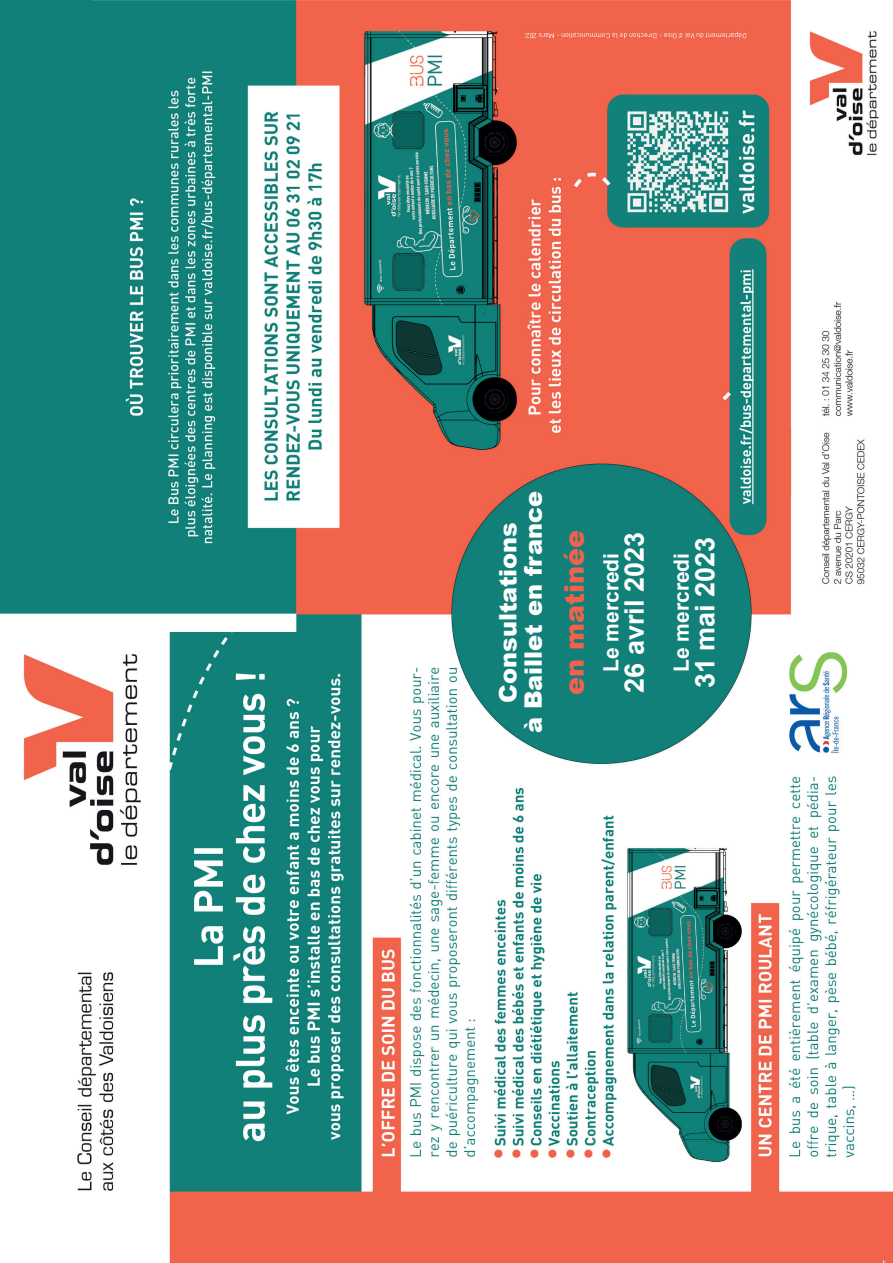
<style>
.page{position:relative;width:893px;height:1263px;background:#fff}
.page>*{position:absolute;margin:0;border:0;box-sizing:border-box;transform-origin:0 0}
.t1{font:700 27px "Arial";color:#fff}
.t2{font:900 27px "Arial";color:#f1614e}
.t3{font:900 24px/25.5px "Arial";color:#fff;text-align:center}
.t4{font:700 21px "Arial";color:#fff}
</style>
<div class="page">
<img style="left:0;top:0;width:893px;height:1263px">
<p class="t3" style="left:494px;top:733px;width:243px;rotate:-90deg">Consultations<br>à Baillet en france</p>
<p class="t2" style="left:555px;top:695px;width:166px;rotate:-90deg">en matinée</p>
<p class="t1" style="left:617px;top:693px;width:162px;rotate:-90deg">26 avril 2023</p>
<p class="t4" style="left:597px;top:672px;width:121px;rotate:-90deg">Le mercredi</p>
<p class="t1" style="left:687px;top:688px;width:153px;rotate:-90deg">31 mai 2023</p>
<p class="t4" style="left:668px;top:672px;width:121px;rotate:-90deg">Le mercredi</p>
</div>
